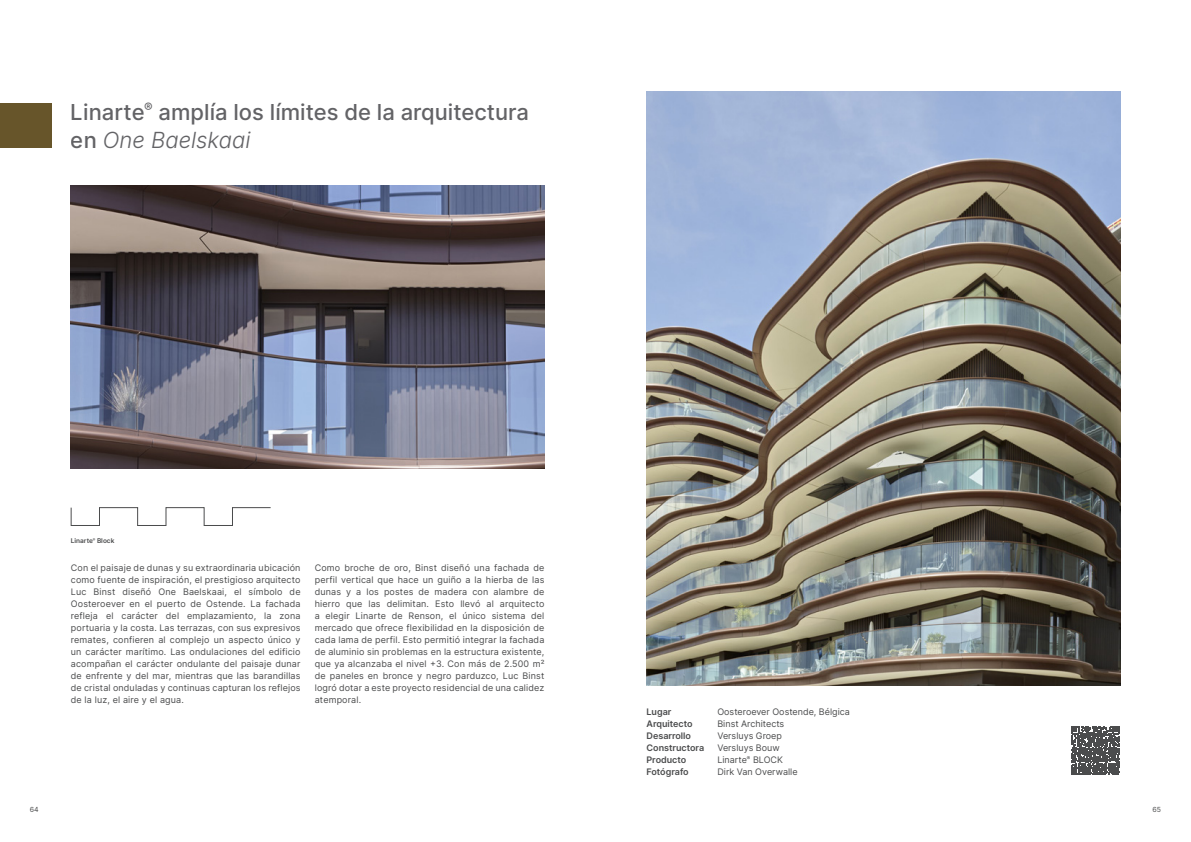
<style>
.page{position:relative;width:1191px;height:842px;background:#fff}
.page>*{position:absolute;margin:0;border:0;box-sizing:border-box;transform-origin:0 0}
.t1{font:500 22px/28px "Inter";color:#636366}
._10_tekst_links_Black{font:9px/12px "Inter";color:#4b4c4d;text-align:justify}
._10_tekst_links_Black-2{font:600 9px "Inter";color:#4b4c4d}
.t2{font:7px "Inter";color:#4b4c4d}
.Streamer_Tekst{font:600 6.5px "Inter";color:#4b4c4d}
.s1{font-weight:300;font-style:italic}
</style>
<div class="page">
<div style="left:0;top:104px;width:51px;height:44px;background:#67552a"></div>
<img style="left:71px;top:186px;width:473px;height:282px">
<img style="left:646px;top:92px;width:474px;height:594px">
<svg style="left:1071px;top:727px;width:48px;height:48px;background:#616263"></svg>
<svg style="left:71px;top:507px;width:200px;height:19px"></svg>
<h1 class="t1" style="left:71px;top:97px;width:459px">Linarte<sup>®</sup> amplía los límites de la arquitectura en <span class="s1">One Baelskaai</span></h1>
<p class="Streamer_Tekst" style="left:71px;top:536px;width:45px">Linarte<sup>®</sup> Block</p>
<p class="_10_tekst_links_Black" style="left:71px;top:561px;width:231px">Con el paisaje de dunas y su extraordinaria ubicación como fuente de inspiración, el prestigioso arquitecto Luc Binst diseñó One Baelskaai, el símbolo de Oosteroever en el puerto de Ostende. La fachada refleja el carácter del emplazamiento, la zona portuaria y la costa. Las terrazas, con sus expresivos remates, confieren al complejo un aspecto único y un carácter marítimo. Las ondulaciones del edificio acompañan el carácter ondulante del paisaje dunar de enfrente y del mar, mientras que las barandillas de cristal onduladas y continuas capturan los reflejos de la luz, el aire y el agua.</p>
<p class="_10_tekst_links_Black" style="left:315px;top:561px;width:231px">Como broche de oro, Binst diseñó una fachada de perfil vertical que hace un guiño a la hierba de las dunas y a los postes de madera con alambre de hierro que las delimitan. Esto llevó al arquitecto a elegir Linarte de Renson, el único sistema del mercado que ofrece flexibilidad en la disposición de cada lama de perfil. Esto permitió integrar la fachada de aluminio sin problemas en la estructura existente, que ya alcanzaba el nivel +3. Con más de 2.500 m² de paneles en bronce y negro parduzco, Luc Binst logró dotar a este proyecto residencial de una calidez atemporal.</p>
<p class="_10_tekst_links_Black-2" style="left:646px;top:705px;width:26px">Lugar</p>
<p class="_10_tekst_links_Black" style="left:717px;top:706px;width:134px">Oosteroever Oostende, Bélgica</p>
<p class="_10_tekst_links_Black-2" style="left:646px;top:717px;width:48px">Arquitecto</p>
<p class="_10_tekst_links_Black" style="left:717px;top:718px;width:68px">Binst Architects</p>
<p class="_10_tekst_links_Black-2" style="left:646px;top:729px;width:46px">Desarrollo</p>
<p class="_10_tekst_links_Black" style="left:717px;top:730px;width:66px">Versluys Groep</p>
<p class="_10_tekst_links_Black-2" style="left:646px;top:741px;width:59px">Constructora</p>
<p class="_10_tekst_links_Black" style="left:717px;top:742px;width:64px">Versluys Bouw</p>
<p class="_10_tekst_links_Black-2" style="left:646px;top:753px;width:41px">Producto</p>
<p class="_10_tekst_links_Black" style="left:717px;top:754px;width:67px">Linarte<sup>®</sup> BLOCK</p>
<p class="_10_tekst_links_Black-2" style="left:646px;top:765px;width:44px">Fotógrafo</p>
<p class="_10_tekst_links_Black" style="left:717px;top:766px;width:82px">Dirk Van Overwalle</p>
<p class="t2" style="left:30px;top:804px;width:10px">64</p>
<p class="t2" style="left:1152px;top:804px;width:10px">65</p>
</div>
